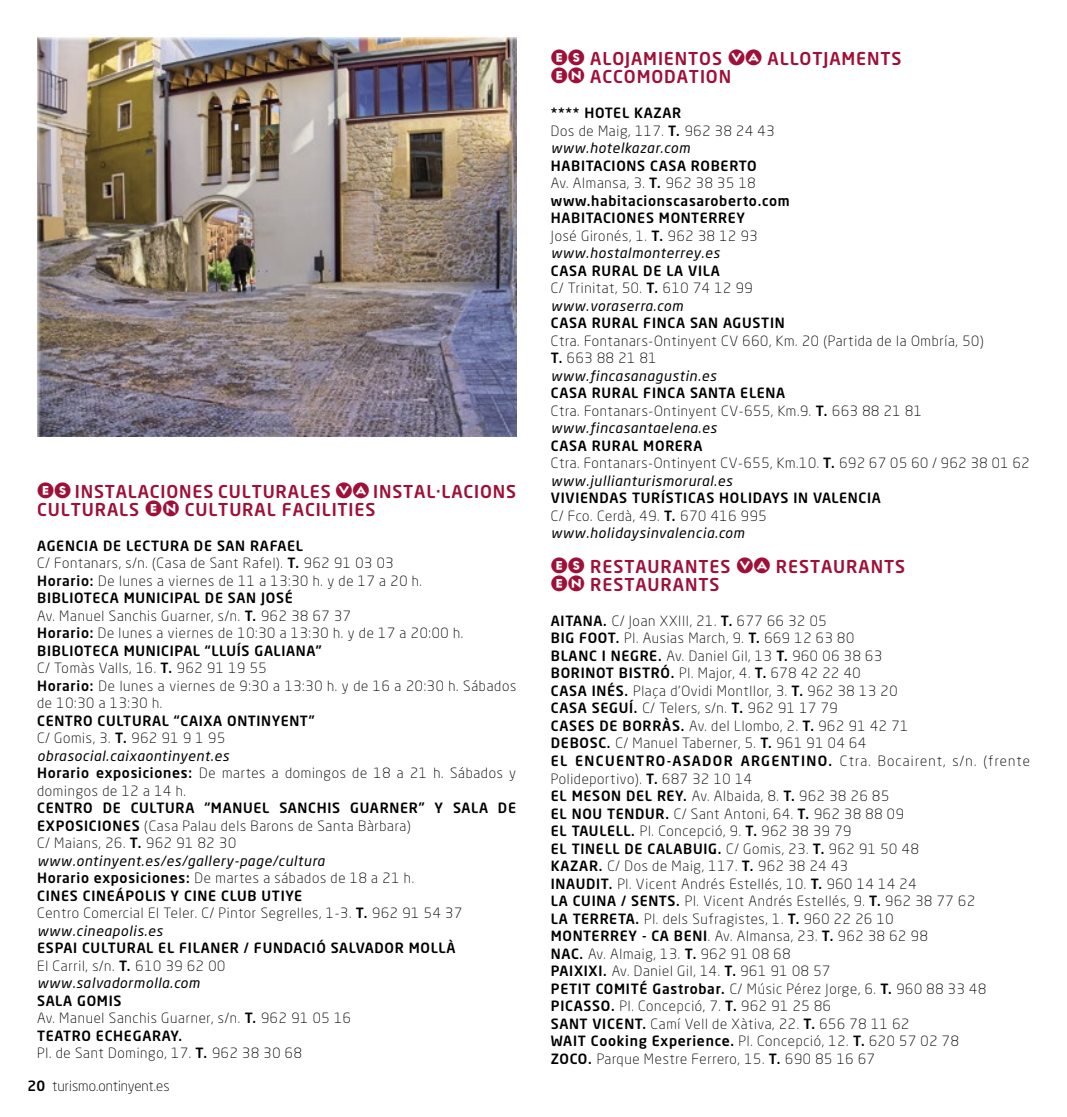
<style>
.page{position:relative;width:1067px;height:1117px;background:#fff}
.page>*{position:absolute;margin:0;border:0;box-sizing:border-box;transform-origin:0 0}
.t1{font:500 17.5px/17.5px "Neo Sans W1 G";letter-spacing:.05em;color:#9f1038}
.t2{font:300 14px/17.5px "Neo Sans W1 G";letter-spacing:.05em;color:#000}
.t3{font:500 14px/17.5px "Neo Sans W1 G";letter-spacing:.05em;color:#000}
.t4{font:300 14px "Neo Sans W1 G";color:#000}
.s1{font-family:"Regulator Nova Cameo";font-weight:400;font-size:24.5px}
.s2{font-weight:500}
.s3{font-weight:400;font-style:italic}
.s4{font-weight:300}
</style>
<div class="page">
<img style="left:37px;top:37px;width:479px;height:400px">
<p class="t1" style="left:37px;top:482px;width:480px"><span class="s1">ES</span> INSTALACIONES CULTURALES <span class="s1">VA</span> INSTAL·LACIONS<br>CULTURALS <span class="s1">EN</span> CULTURAL FACILITIES</p>
<p class="t2" style="left:37px;top:536px;width:480px"><span class="s2">AGENCIA DE LECTURA DE SAN RAFAEL<br></span>C/ Fontanars, s/n. (Casa de Sant Rafel). <span class="s2">T.</span> 962 91 03 03<br><span class="s2">Horario:</span> De lunes a viernes de 11 a 13:30 h. y de 17 a 20 h.<br><span class="s2">BIBLIOTECA MUNICIPAL DE SAN JOSÉ<br></span>Av. Manuel Sanchis Guarner, s/n. <span class="s2">T.</span> 962 38 67 37<br><span class="s2">Horario:</span> De lunes a viernes de 10:30 a 13:30 h. y de 17 a 20:00 h.<br><span class="s2">BIBLIOTECA MUNICIPAL “LLUÍS GALIANA”<br></span>C/ Tomàs Valls, 16. <span class="s2">T.</span> 962 91 19 55<br><span class="s2">Horario:</span> De lunes a viernes de 9:30 a 13:30 h. y de 16 a 20:30 h. Sábados de 10:30 a 13:30 h.</p>
<p class="t2" style="left:37px;top:711px;width:480px"><span class="s2">CENTRO CULTURAL “CAIXA ONTINYENT”<br></span>C/ Gomis, 3. <span class="s2">T.</span> 962 91 9 1 95<br><span class="s3">obrasocial.caixaontinyent.es<br></span><span class="s2">Horario exposiciones:</span> De martes a domingos de 18 a 21 h. Sábados y domingos de 12 a 14 h.</p>
<p class="t2" style="left:37px;top:799px;width:480px"><span class="s2">CENTRO DE CULTURA “MANUEL SANCHIS GUARNER” Y SALA DE EXPOSICIONES</span> (Casa Palau dels Barons de Santa Bàrbara)<br>C/ Maians, 26. <span class="s2">T.</span> 962 91 82 30 <span class="s3">www.ontinyent.es/es/gallery-page/cultura<br></span><span class="s2">Horario exposiciones:</span> De martes a sábados de 18 a 21 h.<br><span class="s2">CINES CINEÁPOLIS Y CINE CLUB UTIYE<br></span>Centro Comercial El Teler. C/ Pintor Segrelles, 1-3. <span class="s2">T.</span> 962 91 54 37 <span class="s3">www.cineapolis.es</span></p>
<p class="t3" style="left:37px;top:938px;width:419px">ESPAI CULTURAL EL FILANER / FUNDACIÓ SALVADOR MOLLÀ<br><span class="s4">El Carril, s/n.</span> T. <span class="s4">610 39 62 00<br></span><span class="s3">www.salvadormolla.com</span></p>
<p class="t2" style="left:37px;top:991px;width:315px"><span class="s2">SALA GOMIS<br></span>Av. Manuel Sanchis Guarner, s/n. <span class="s2">T.</span> 962 91 05 16<br><span class="s2">TEATRO ECHEGARAY.<br></span>Pl. de Sant Domingo, 17. <span class="s2">T.</span> 962 38 30 68</p>
<p class="t4" style="left:28px;top:1077px;width:143px"><span class="s2">20</span> turismo.ontinyent.es</p>
<p class="t1" style="left:551px;top:50px;width:352px"><span class="s1">ES</span> ALOJAMIENTOS <span class="s1">VA</span> ALLOTJAMENTS<br><span class="s1">EN</span> ACCOMODATION</p>
<p class="t2" style="left:551px;top:104px;width:225px"><span class="s2">**** HOTEL KAZAR<br></span>Dos de Maig, 117. <span class="s2">T.</span> 962 38 24 43 <span class="s3">www.hotelkazar.com</span></p>
<p class="t3" style="left:551px;top:156px;width:240px">HABITACIONS CASA ROBERTO<br><span class="s4">Av. Almansa, 3.</span> T. <span class="s4">962 38 35 18 </span>www.habitacionscasaroberto.com<br>HABITACIONES MONTERREY<br><span class="s4">José Gironés, 1.</span> T. <span class="s4">962 38 12 93 </span><span class="s3">www.hostalmonterrey.es</span></p>
<p class="t2" style="left:551px;top:261px;width:203px"><span class="s2">CASA RURAL DE LA VILA<br></span>C/ Trinitat, 50. <span class="s2">T.</span> 610 74 12 99 <span class="s3">www.voraserra.com</span></p>
<p class="t3" style="left:551px;top:314px;width:235px">CASA RURAL FINCA SAN AGUSTIN</p>
<p class="t2" style="left:551px;top:331px;width:434px">Ctra. Fontanars-Ontinyent CV 660, Km. 20 (Partida de la Ombría, 50)<br><span class="s2">T.</span> 663 88 21 81<br><span class="s3">www.fincasanagustin.es</span></p>
<p class="t2" style="left:551px;top:384px;width:373px"><span class="s2">CASA RURAL FINCA SANTA ELENA<br></span>Ctra. Fontanars-Ontinyent CV-655, Km.9. <span class="s2">T.</span> 663 88 21 81 <span class="s3">www.fincasantaelena.es</span></p>
<p class="t2" style="left:551px;top:436px;width:480px"><span class="s2">CASA RURAL MORERA<br></span>Ctra. Fontanars-Ontinyent CV-655, Km.10. <span class="s2">T.</span> 692 67 05 60 / 962 38 01 62 <span class="s3">www.jullianturismorural.es</span></p>
<p class="t3" style="left:551px;top:489px;width:331px">VIVIENDAS TURÍSTICAS HOLIDAYS IN VALENCIA<br><span class="s4">C/ Fco. Cerdà, 49.</span> T. <span class="s4">670 416 995 </span><span class="s3">www.holidaysinvalencia.com</span></p>
<p class="t1" style="left:551px;top:557px;width:356px"><span class="s1">ES</span> RESTAURANTES <span class="s1">VA</span> RESTAURANTS<br><span class="s1">EN</span> RESTAURANTS</p>
<p class="t2" style="left:551px;top:611px;width:480px"><span class="s2">AITANA.</span> C/ Joan XXIII, 21. <span class="s2">T.</span> 677 66 32 05<br><span class="s2">BIG FOOT.</span> Pl. Ausias March, 9. <span class="s2">T.</span> 669 12 63 80<br><span class="s2">BLANC I NEGRE.</span> Av. Daniel Gil, 13 <span class="s2">T.</span> 960 06 38 63<br><span class="s2">BORINOT BISTRÓ.</span> Pl. Major, 4. <span class="s2">T.</span> 678 42 22 40<br><span class="s2">CASA INÉS.</span> Plaça d’Ovidi Montllor, 3. <span class="s2">T.</span> 962 38 13 20<br><span class="s2">CASA SEGUÍ.</span> C/ Telers, s/n. <span class="s2">T.</span> 962 91 17 79<br><span class="s2">CASES DE BORRÀS.</span> Av. del Llombo, 2. <span class="s2">T.</span> 962 91 42 71<br><span class="s2">DEBOSC.</span> C/ Manuel Taberner, 5. <span class="s2">T.</span> 961 91 04 64<br><span class="s2">EL ENCUENTRO-ASADOR ARGENTINO.</span> Ctra. Bocairent, s/n. (frente Polideportivo). <span class="s2">T.</span> 687 32 10 14<br><span class="s2">EL MESON DEL REY.</span> Av. Albaida, 8. <span class="s2">T.</span> 962 38 26 85<br><span class="s2">EL NOU TENDUR.</span> C/ Sant Antoni, 64. <span class="s2">T.</span> 962 38 88 09<br><span class="s2">EL TAULELL.</span> Pl. Concepció, 9. <span class="s2">T.</span> 962 38 39 79<br><span class="s2">EL TINELL DE CALABUIG.</span> C/ Gomis, 23. <span class="s2">T.</span> 962 91 50 48<br><span class="s2">KAZAR.</span> C/ Dos de Maig, 117. <span class="s2">T.</span> 962 38 24 43<br><span class="s2">INAUDIT.</span> Pl. Vicent Andrés Estellés, 10. <span class="s2">T.</span> 960 14 14 24<br><span class="s2">LA CUINA / SENTS.</span> Pl. Vicent Andrés Estellés, 9. <span class="s2">T.</span> 962 38 77 62<br><span class="s2">LA TERRETA.</span> Pl. dels Sufragistes, 1. <span class="s2">T.</span> 960 22 26 10<br><span class="s2">MONTERREY - CA BENI</span>. Av. Almansa, 23. <span class="s2">T.</span> 962 38 62 98<br><span class="s2">NAC.</span> Av. Almaig, 13. <span class="s2">T.</span> 962 91 08 68<br><span class="s2">PAIXIXI.</span> Av. Daniel Gil, 14. <span class="s2">T.</span> 961 91 08 57<br><span class="s2">PETIT COMITÉ Gastrobar.</span> C/ Músic Pérez Jorge, 6. <span class="s2">T.</span> 960 88 33 48<br><span class="s2">PICASSO.</span> Pl. Concepció, 7. <span class="s2">T.</span> 962 91 25 86<br><span class="s2">SANT VICENT.</span> Camí Vell de Xàtiva, 22. <span class="s2">T.</span> 656 78 11 62<br><span class="s2">WAIT Cooking Experience.</span> Pl. Concepció, 12. <span class="s2">T.</span> 620 57 02 78<br><span class="s2">ZOCO.</span> Parque Mestre Ferrero, 15. <span class="s2">T.</span> 690 85 16 67</p>
</div>
